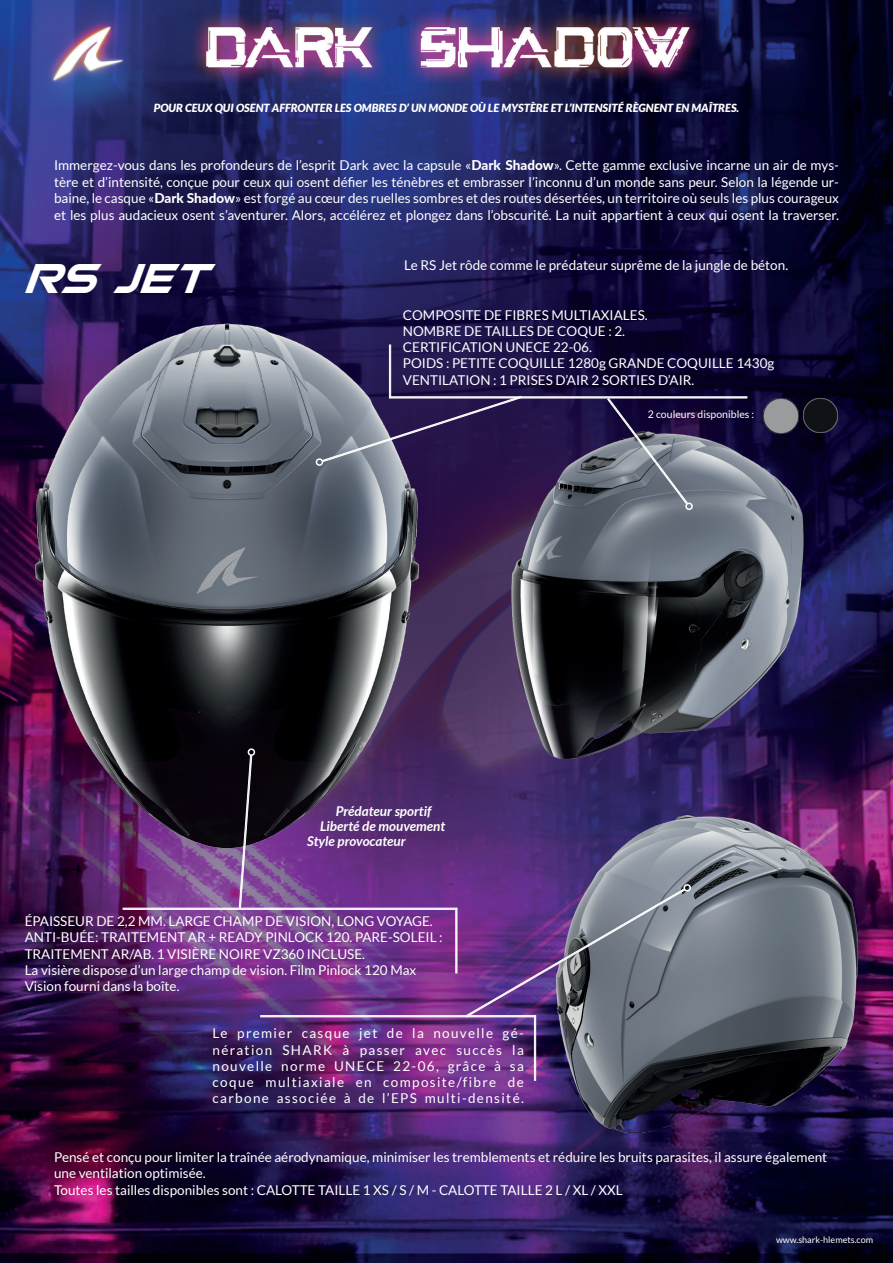
<style>
.page{position:relative;width:893px;height:1263px;background:#fff}
.page>*{position:absolute;margin:0;border:0;box-sizing:border-box;transform-origin:0 0}
.t1{font:italic 700 47.1px "Qaranta";color:#fff;scale:.89 1}
.t2{font:13.5px/16.2px "Lato";color:#fff}
.t3{font:italic 700 13.5px "Lato";color:#fff}
.t4{font:italic 900 11.25px "Lato";color:#fff}
.t5{font:10.5px "Lato";color:#fff}
.t6{font:9px "Lato";color:#fff}
.s1{font-weight:800}
</style>
<div class="page">
<img style="left:0;top:0;width:893px;height:1263px">
<img style="left:0;top:261px;width:893px;height:796px">
<img style="left:143px;top:0;width:623px;height:241px">
<img style="left:0;top:0;width:185px;height:116px">
<img style="left:21px;top:324px;width:445px;height:524px">
<img style="left:494px;top:432px;width:327px;height:326px">
<img style="left:549px;top:815px;width:317px;height:318px">
<div style="left:248px;top:748px;width:7px;height:8px;border:2px solid #fff;border-radius:50%"></div>
<img style="left:122px;top:755px;width:570px;height:326px">
<svg style="left:315px;top:344px;width:433px;height:168px;background:#413a5f"></svg>
<img style="left:763px;top:398px;width:35px;height:35px">
<img style="left:803px;top:398px;width:35px;height:35px">
<p class="t4" style="left:154px;top:101px;width:587px">POUR CEUX QUI OSENT AFFRONTER LES OMBRES D’ UN MONDE OÙ LE MYSTÈRE ET L’INTENSITÉ RÈGNENT EN MAÎTRES.</p>
<p class="t2" style="left:54px;top:157px;width:786px;text-align:justify">Immergez-vous dans les profondeurs de l’esprit Dark avec la capsule «<span class="s1">Dark Shadow</span>». Cette gamme exclusive incarne un air de mys&shy;tère et d’intensité, conçue pour ceux qui osent défier les ténèbres et embrasser l’inconnu d’un monde sans peur. Selon la légende ur&shy;baine, le casque «<span class="s1">Dark Shadow</span>» est forgé au cœur des ruelles sombres et des routes désertées, un territoire où seuls les plus courageux et les plus audacieux osent s’aventurer. Alors, accélérez et plongez dans l’obscurité. La nuit appartient à ceux qui osent la traverser.</p>
<h1 class="t1" style="left:22px;top:249px;width:209px">RS JET</h1>
<p class="t2" style="left:404px;top:256px;width:385px">Le RS Jet rôde comme le prédateur suprême de la jungle de béton.</p>
<p class="t2" style="left:403px;top:307px;width:373px">COMPOSITE DE FIBRES MULTIAXIALES.<br>NOMBRE DE TAILLES DE COQUE : 2.<br>CERTIFICATION UNECE 22-06.<br>POIDS : PETITE COQUILLE 1280g GRANDE COQUILLE 1430g VENTILATION : 1 PRISES D’AIR 2 SORTIES D’AIR.</p>
<p class="t5" style="left:648px;top:408px;width:108px">2 couleurs disponibles :</p>
<p class="t3" style="left:336px;top:803px;width:97px">Prédateur sportif</p>
<p class="t3" style="left:320px;top:818px;width:127px">Liberté de mouvement</p>
<p class="t3" style="left:307px;top:833px;width:100px">Style provocateur</p>
<p class="t2" style="left:25px;top:913px;width:419px">ÉPAISSEUR DE 2,2 MM. LARGE CHAMP DE VISION, LONG VOYAGE.<br>ANTI-BUÉE: TRAITEMENT AR + READY PINLOCK 120. PARE-SOLEIL :<br>TRAITEMENT AR/AB. 1 VISIÈRE NOIRE VZ360 INCLUSE.<br>La visière dispose d’un large champ de vision. Film Pinlock 120 Max Vision fourni dans la boîte.</p>
<p class="t2" style="left:213px;top:1025px;width:313px;text-align:justify">Le premier casque jet de la nouvelle gé&shy;nération SHARK à passer avec succès la nouvelle norme UNECE 22-06, grâce à sa coque multiaxiale en composite/fibre de carbone associée à de l’EPS multi-densité.</p>
<p class="t2" style="left:54px;top:1149px;width:775px">Pensé et conçu pour limiter la traînée aérodynamique, minimiser les tremblements et réduire les bruits parasites, il assure également une ventilation optimisée.<br>Toutes les tailles disponibles sont : CALOTTE TAILLE 1 XS / S / M - CALOTTE TAILLE 2 L / XL / XXL</p>
<p class="t6" style="left:776px;top:1235px;width:99px">www.shark-hlemets.com</p>
</div>
